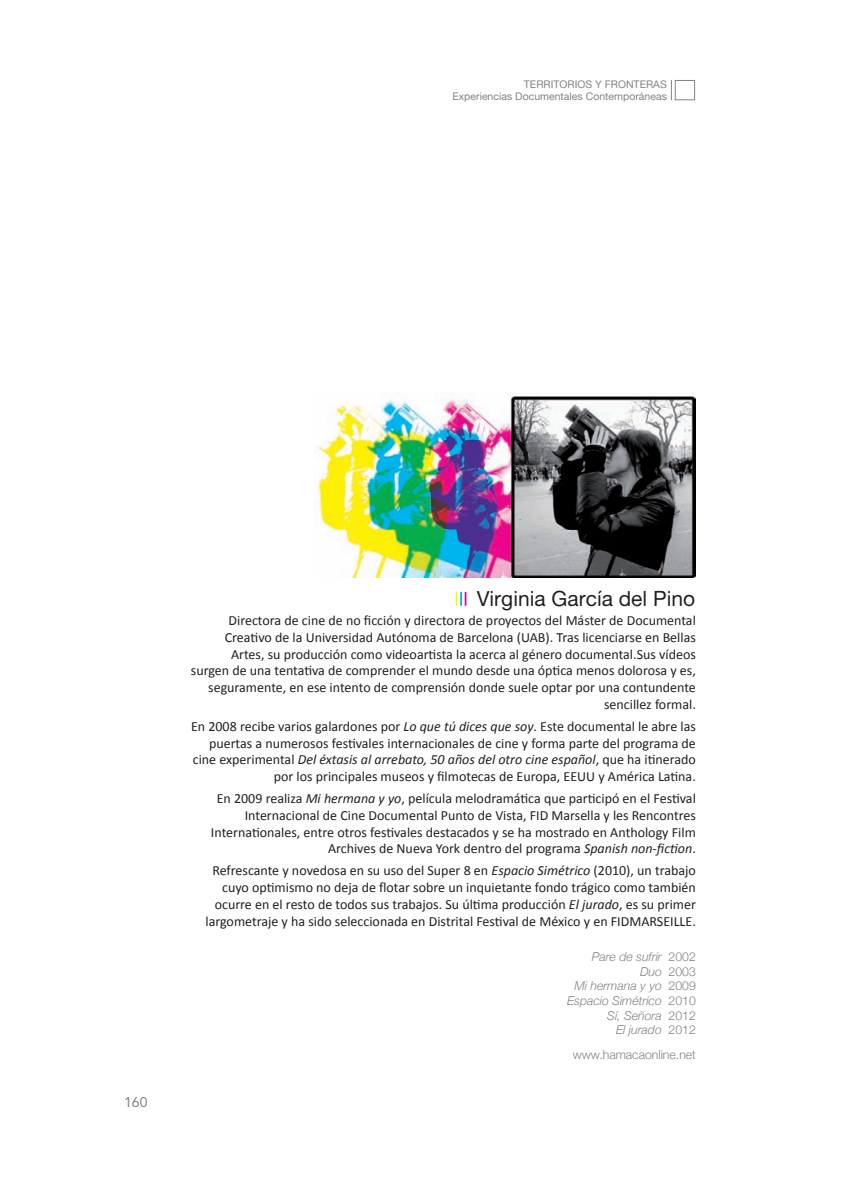
<style>
.page{position:relative;width:844px;height:1191px;background:#fff}
.page>*{position:absolute;margin:0;border:0;box-sizing:border-box;transform-origin:0 0}
.t1{font:21px "Alte Haas Grotesk";color:#231f20}
.t2{font:14px/16.8px "Calibri";color:#231f20;text-align:right}
.t3{font:14px "Avenir";color:#808285}
.t4{font:italic 300 12.25px/14.7px "Helvetica Neue";color:#808285;text-align:right}
.t5{font:300 12.25px "Helvetica Neue";color:#808285}
.t6{font:10.5px/12.6px "Alte Haas Grotesk";color:#808285;text-align:right}
.s1{font-style:italic}
.s2{font-style:normal}
</style>
<div class="page">
<div style="left:674px;top:80px;width:20px;height:20px;border:1px solid #808285"></div>
<svg style="left:670px;top:80px;width:1px;height:20px"></svg>
<img style="left:315px;top:392px;width:380px;height:185px">
<svg style="left:455px;top:592px;width:11px;height:13px"></svg>
<p class="t6" style="left:452px;top:78px;width:216px">TERRITORIOS Y FRONTERAS<br>Experiencias Documentales Contemporáneas</p>
<p class="t3" style="left:124px;top:1094px;width:25px">160</p>
<h1 class="t1" style="left:476px;top:586px;width:220px">Virginia García del Pino</h1>
<p class="t2" style="left:191px;top:611px;width:506px">Directora de cine de no ficción y directora de proyectos del Máster de Documental Creativo de la Universidad Autónoma de Barcelona (UAB). Tras licenciarse en Bellas Artes, su producción como videoartista la acerca al género documental.Sus vídeos surgen de una tentativa de comprender el mundo desde una óptica menos dolorosa y es, seguramente, en ese intento de comprensión donde suele optar por una contundente sencillez formal.</p>
<p class="t2" style="left:191px;top:717px;width:506px">En 2008 recibe varios galardones por <span class="s1">Lo que tú dices que soy</span>. Este documental le abre las puertas a numerosos festivales internacionales de cine y forma parte del programa de cine experimental <span class="s1">Del éxtasis al arrebato, 50 años del otro cine español</span>, que ha itinerado por los principales museos y filmotecas de Europa, EEUU y América Latina.</p>
<p class="t2" style="left:211px;top:789px;width:486px">En 2009 realiza <span class="s1">Mi hermana y yo</span>, película melodramática que participó en el Festival Internacional de Cine Documental Punto de Vista, FID Marsella y les Rencontres Internationales, entre otros festivales destacados y se ha mostrado en Anthology Film Archives de Nueva York dentro del programa <span class="s1">Spanish non-fiction</span>.</p>
<p class="t2" style="left:205px;top:861px;width:492px">Refrescante y novedosa en su uso del Super 8 en <span class="s1">Espacio Simétrico</span> (2010), un trabajo cuyo optimismo no deja de flotar sobre un inquietante fondo trágico como también ocurre en el resto de todos sus trabajos. Su última producción <span class="s1">El jurado</span>, es su primer largometraje y ha sido seleccionada en Distrital Festival de México y en FIDMARSEILLE.</p>
<p class="t4" style="left:567px;top:949px;width:130px">Pare de sufrir <span class="s2">2002<br></span>Duo <span class="s2">2003<br></span>Mi hermana y yo <span class="s2">2009<br></span>Espacio Simétrico <span class="s2">2010<br></span>Sí, Señora <span class="s2">2012<br></span>El jurado <span class="s2">2012</span></p>
<p class="t5" style="left:572px;top:1047px;width:125px">www.hamacaonline.net</p>
</div>
